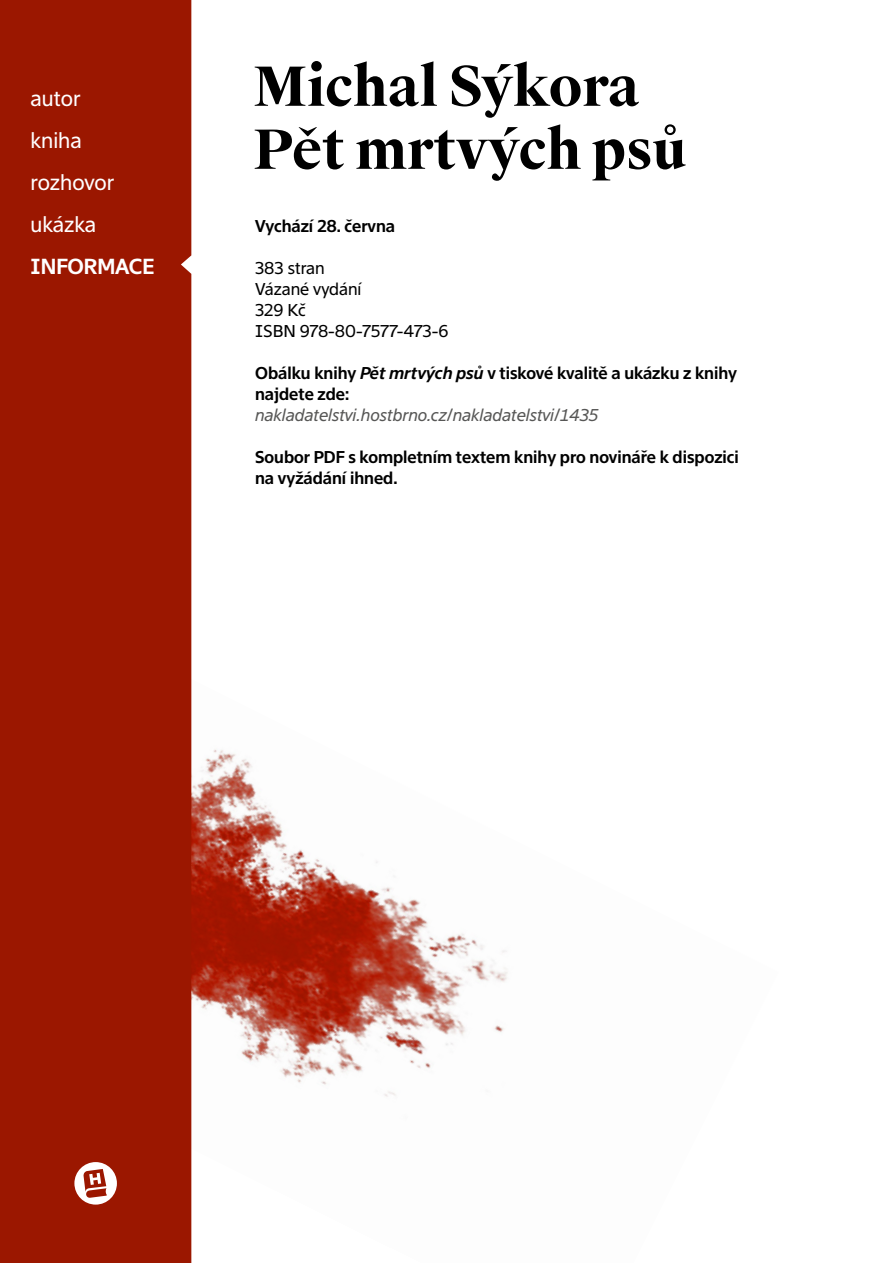
<style>
.page{position:relative;width:893px;height:1263px;background:#fff}
.page>*{position:absolute;margin:0;border:0;box-sizing:border-box;transform-origin:0 0}
.n__HLAVNÍ_NADPIS{font:700 54px "Suisse Works";letter-spacing:-.005em;color:#000}
.t1{font:21px "Suisse Sign";color:#fff}
.t2{font:600 21px "Suisse Sign";color:#fff}
.OTÁZKA{font:600 16.5px/21px "Suisse Sign";color:#000}
.t3{font:16.5px "Suisse Sign";color:#000}
.s1{font-style:italic}
.s2{font-weight:400;font-style:italic;color:#575756}
</style>
<div class="page">
<img style="left:191px;top:584px;width:317px;height:679px">
<div style="left:0;top:0;width:191px;height:1263px;background:#9b1700"></div>
<svg style="left:74px;top:1162px;width:43px;height:42px"></svg>
<p class="t1" style="left:31px;top:86px;width:51px">autor</p>
<p class="t1" style="left:31px;top:128px;width:53px">kniha</p>
<p class="t1" style="left:31px;top:170px;width:85px">rozhovor</p>
<p class="t1" style="left:31px;top:212px;width:67px">ukázka</p>
<p class="t2" style="left:31px;top:254px;width:125px">INFORMACE</p>
<p class="n__HLAVNÍ_NADPIS" style="left:253px;top:53px;width:388px">Michal Sýkora</p>
<p class="n__HLAVNÍ_NADPIS" style="left:253px;top:116px;width:436px">Pět mrtvých psů</p>
<p class="OTÁZKA" style="left:255px;top:216px;width:141px">Vychází 28. června</p>
<p class="t3" style="left:255px;top:258px;width:71px">383 stran</p>
<p class="t3" style="left:255px;top:279px;width:108px">Vázané vydání</p>
<p class="t3" style="left:255px;top:300px;width:52px">329 Kč</p>
<p class="t3" style="left:255px;top:321px;width:195px">ISBN 978-80-7577-473-6</p>
<p class="OTÁZKA" style="left:255px;top:363px;width:483px">Obálku knihy <span class="s1">Pět mrtvých psů</span> v tiskové kvalitě a ukázku z knihy najdete zde:<br><span class="s2">nakladatelstvi.hostbrno.cz/nakladatelstvi/1435</span></p>
<p class="OTÁZKA" style="left:255px;top:447px;width:485px">Soubor PDF s kompletním textem knihy pro novináře k dispozici na vyžádání ihned.</p>
</div>
